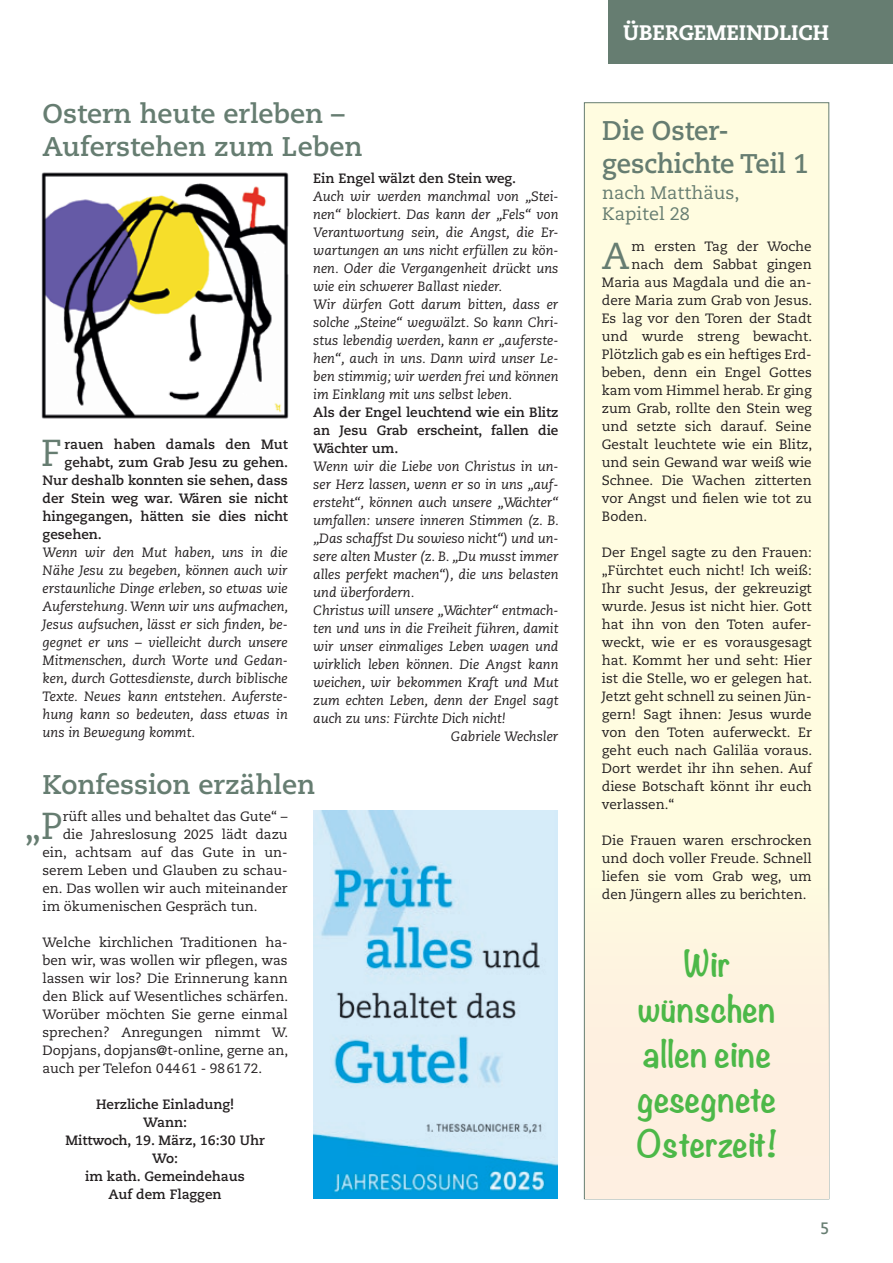
<style>
.page{position:relative;width:893px;height:1263px;background:#fff}
.page>*{position:absolute;margin:0;border:0;box-sizing:border-box;transform-origin:0 0}
.t1{font:37.5px "Caecilia LT Pro 55 Roman";color:#667d71}
.t2{font:700 33px/45px "Noteworthy";color:#4cb848;text-align:center}
.t3{font:700 27px/32.4px "Caecilia LT Pro 75";color:#667d71}
.t4{font:700 27px/32.4px "Caecilia LT Pro 75";color:#667d71;scale:.95 1}
.t5{font:800 21px "Caecilia LT Pro 85";color:#fff}
.t6{font:18px/21.6px "Caecilia LT Pro 55 Roman";color:#667d71}
.t7{font:700 16.5px "Caecilia LT Pro 75";color:#667d71;scale:.89 1}
.t8{font:13.5px/18px "Caecilia LT Pro 55 Roman";color:#231f20;text-align:justify}
.t9{font:italic 13.5px/18px "Caecilia LT Pro 56";color:#231f20;text-align:justify}
.t10{font:700 13.5px/18px "Caecilia LT Pro 75";color:#231f20;text-align:justify}
</style>
<div class="page">
<div style="left:608px;top:0;width:285px;height:64px;background:#667d71"></div>
<div style="left:584px;top:102px;width:245px;height:1097px;background:#fffce0;border:1px solid #667d71"></div>
<img style="left:41px;top:172px;width:248px;height:247px">
<div style="left:585px;top:888px;width:243px;height:310px;background:#feefe1"></div>
<img style="left:313px;top:811px;width:245px;height:387px">
<h3 class="t3" style="left:43px;top:97px;width:321px">Ostern heute erleben –<br>Auferstehen zum Leben</h3>
<p class="t10" style="left:65px;top:435px;width:225px">rauen haben damals den Mut</p>
<p class="t10" style="left:65px;top:453px;width:225px">gehabt, zum Grab Jesu zu gehen.</p>
<p class="t10" style="left:43px;top:471px;width:247px">Nur deshalb konnten sie sehen, dass</p>
<p class="t10" style="left:43px;top:488px;width:247px">der Stein weg war. Wären sie nicht</p>
<p class="t10" style="left:43px;top:506px;width:247px">hingegangen, hätten sie dies nicht</p>
<p class="t10" style="left:43px;top:524px;width:61px">gesehen.</p>
<p class="t9" style="left:43px;top:543px;width:247px">Wenn wir den Mut haben, uns in die Nähe Jesu zu begeben, können auch wir erstaunliche Dinge erleben, so etwas wie Auferstehung. Wenn wir uns aufmachen, Jesus aufsuchen, lässt er sich finden, be&shy;gegnet er uns – vielleicht durch unsere Mitmenschen, durch Worte und Gedan&shy;ken, durch Gottesdienste, durch biblische Texte. Neues kann entstehen. Auferste&shy;hung kann so bedeuten, dass etwas in uns in Bewegung kommt.</p>
<h1 class="t1" style="left:41px;top:429px;width:22px">F</h1>
<p class="t10" style="left:313px;top:169px;width:204px">Ein Engel wälzt den Stein weg.</p>
<p class="t9" style="left:313px;top:187px;width:247px;text-align:left">Auch wir werden manchmal von „Stei&shy;nen“ blockiert. Das kann der „Fels“ von Verantwortung sein, die Angst, die Er&shy;wartungen an uns nicht erfüllen zu kön&shy;nen. Oder die Vergangenheit drückt uns wie ein schwerer Ballast nieder.<br>Wir dürfen Gott darum bitten, dass er solche „Steine“ wegwälzt. So kann Chri&shy;stus lebendig werden, kann er „auferste&shy;hen“, auch in uns. Dann wird unser Le&shy;ben stimmig; wir werden frei und können im Einklang mit uns selbst leben.</p>
<p class="t10" style="left:313px;top:403px;width:247px">Als der Engel leuchtend wie ein Blitz an Jesu Grab erscheint, fallen die Wächter um.</p>
<p class="t9" style="left:313px;top:457px;width:247px">Wenn wir die Liebe von Christus in un-</p>
<p class="t9" style="left:313px;top:475px;width:247px">ser Herz lassen, wenn er so in uns „auf-</p>
<p class="t9" style="left:313px;top:493px;width:247px">ersteht“, können auch unsere „Wächter“</p>
<p class="t9" style="left:313px;top:511px;width:247px">umfallen: unsere inneren Stimmen (z. B.</p>
<p class="t9" style="left:313px;top:529px;width:247px">„Das schaffst Du sowieso nicht“) und un-</p>
<p class="t9" style="left:313px;top:547px;width:247px">sere alten Muster (z. B. „Du musst immer</p>
<p class="t9" style="left:313px;top:565px;width:247px">alles perfekt machen“), die uns belasten</p>
<p class="t9" style="left:313px;top:583px;width:103px">und überfordern.</p>
<p class="t9" style="left:313px;top:601px;width:247px">Christus will unsere „Wächter“ entmach-</p>
<p class="t9" style="left:313px;top:619px;width:247px">ten und uns in die Freiheit führen, damit</p>
<p class="t9" style="left:313px;top:637px;width:247px">wir unser einmaliges Leben wagen und</p>
<p class="t9" style="left:313px;top:655px;width:247px">wirklich leben können. Die Angst kann</p>
<p class="t9" style="left:313px;top:673px;width:247px">weichen, wir bekommen Kraft und Mut</p>
<p class="t9" style="left:313px;top:691px;width:247px">zum echten Leben, denn der Engel sagt</p>
<p class="t9" style="left:313px;top:709px;width:194px">auch zu uns: Fürchte Dich nicht!</p>
<p class="t9" style="left:451px;top:727px;width:109px">Gabriele Wechsler</p>
<h3 class="t3" style="left:43px;top:767px;width:274px">Konfession erzählen</h3>
<p class="t8" style="left:63px;top:807px;width:227px">rüft alles und behaltet das Gute“ –</p>
<p class="t8" style="left:63px;top:825px;width:227px">die Jahreslosung 2025 lädt dazu</p>
<p class="t8" style="left:42px;top:843px;width:247px">ein, achtsam auf das Gute in un-</p>
<p class="t8" style="left:42px;top:861px;width:247px">serem Leben und Glauben zu schau-</p>
<p class="t8" style="left:42px;top:879px;width:247px">en. Das wollen wir auch miteinander</p>
<p class="t8" style="left:42px;top:897px;width:217px">im ökumenischen Gespräch tun.</p>
<p class="t8" style="left:42px;top:933px;width:247px">Welche kirchlichen Traditionen ha&shy;ben wir, was wollen wir pflegen, was lassen wir los? Die Erinnerung kann den Blick auf Wesentliches schärfen.<br>Worüber möchten Sie gerne einmal sprechen? Anregungen nimmt W.<br>Dopjans, dopjans@t-online, gerne an, auch per Telefon 04461 - 986172.</p>
<p class="t10" style="left:65px;top:1095px;width:201px;text-align:center">Herzliche Einladung!<br>Wann:<br>Mittwoch, 19. März, 16:30 Uhr<br>Wo:<br>im kath. Gemeindehaus<br>Auf dem Flaggen</p>
<h1 class="t1" style="left:24px;top:801px;width:40px">„P</h1>
<h3 class="t5" style="left:623px;top:18px;width:208px">ÜBERGEMEINDLICH</h3>
<h3 class="t4" style="left:602px;top:114px;width:219px">Die Oster&shy;geschichte Teil 1</h3>
<h3 class="t6" style="left:602px;top:181px;width:139px">nach Matthäus,<br>Kapitel 28</h3>
<h1 class="t1" style="left:602px;top:231px;width:29px">A</h1>
<p class="t8" style="left:632px;top:237px;width:182px">m ersten Tag der Woche</p>
<p class="t8" style="left:632px;top:255px;width:182px">nach dem Sabbat gingen</p>
<p class="t8" style="left:602px;top:273px;width:211px">Maria aus Magdala und die an-</p>
<p class="t8" style="left:602px;top:291px;width:212px">dere Maria zum Grab von Jesus.</p>
<p class="t8" style="left:602px;top:309px;width:211px">Es lag vor den Toren der Stadt</p>
<p class="t8" style="left:602px;top:327px;width:212px">und wurde streng bewacht.</p>
<p class="t8" style="left:602px;top:345px;width:211px">Plötzlich gab es ein heftiges Erd-</p>
<p class="t8" style="left:602px;top:363px;width:211px">beben, denn ein Engel Gottes</p>
<p class="t8" style="left:602px;top:381px;width:211px">kam vom Himmel herab. Er ging</p>
<p class="t8" style="left:602px;top:399px;width:211px">zum Grab, rollte den Stein weg</p>
<p class="t8" style="left:602px;top:417px;width:211px">und setzte sich darauf. Seine</p>
<p class="t8" style="left:602px;top:435px;width:212px">Gestalt leuchtete wie ein Blitz,</p>
<p class="t8" style="left:602px;top:453px;width:211px">und sein Gewand war weiß wie</p>
<p class="t8" style="left:602px;top:471px;width:211px">Schnee. Die Wachen zitterten</p>
<p class="t8" style="left:602px;top:489px;width:211px">vor Angst und fielen wie tot zu</p>
<p class="t8" style="left:602px;top:507px;width:47px">Boden.</p>
<p class="t8" style="left:602px;top:543px;width:212px">Der Engel sagte zu den Frauen: „Fürchtet euch nicht! Ich weiß:<br>Ihr sucht Jesus, der gekreuzigt wurde. Jesus ist nicht hier. Gott hat ihn von den Toten aufer&shy;weckt, wie er es vorausgesagt hat. Kommt her und seht: Hier ist die Stelle, wo er gelegen hat.<br>Jetzt geht schnell zu seinen Jün&shy;gern! Sagt ihnen: Jesus wurde von den Toten auferweckt. Er geht euch nach Galiläa voraus.<br>Dort werdet ihr ihn sehen. Auf diese Botschaft könnt ihr euch verlassen.“</p>
<p class="t8" style="left:602px;top:831px;width:211px">Die Frauen waren erschrocken und doch voller Freude. Schnell liefen sie vom Grab weg, um den Jüngern alles zu berichten.</p>
<h2 class="t2" style="left:636px;top:940px;width:143px">Wir wünschen allen eine gesegnete<br>Osterzeit!</h2>
<p class="t7" style="left:820px;top:1217px;width:11px">5</p>
</div>
